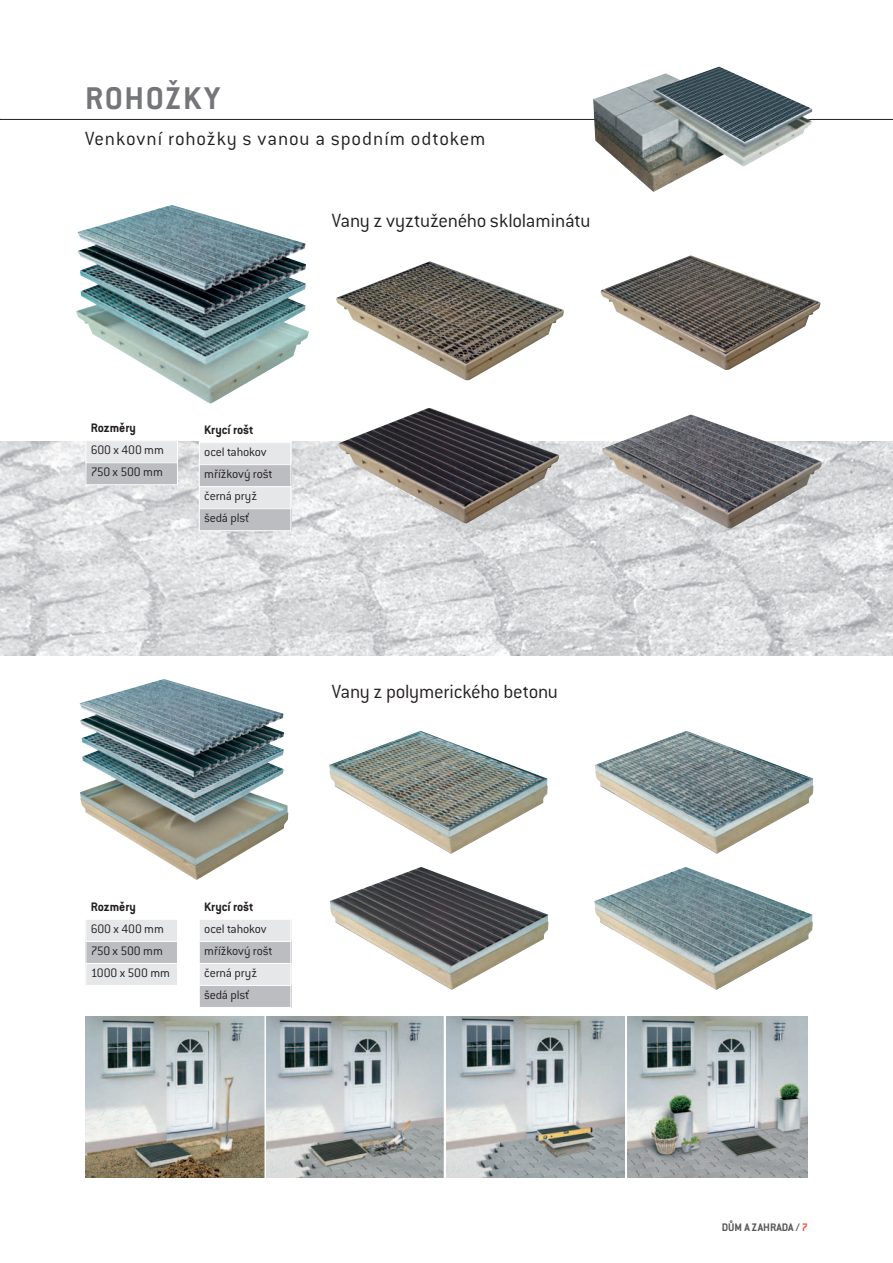
<style>
.page{position:relative;width:893px;height:1263px;background:#fff}
.page>*{position:absolute;margin:0;border:0;box-sizing:border-box;transform-origin:0 0}
.t1{font:700 34.5px "Conduit ITC Pro";letter-spacing:.05em;color:#757679}
.t2{font:300 21px "Conduit ITC Pro";color:#231f20}
.t3{font:300 21px "Conduit ITC Pro";letter-spacing:.035em;color:#231f20}
.t4{font:300 13.5px/22px "Conduit ITC Pro";letter-spacing:-.01em;color:#231f20}
.t5{font:700 13.5px "Conduit ITC Pro";color:#231f20}
.t6{font:700 12px "Conduit ITC Pro";color:#57585a}
.s1{color:#f0593e}
</style>
<div class="page">
<hr style="left:0;top:119px;width:893px;height:1px;background:#231f20">
<img style="left:0;top:441px;width:893px;height:214px">
<img style="left:336px;top:261px;width:228px;height:120px">
<img style="left:600px;top:255px;width:221px;height:115px">
<img style="left:338px;top:408px;width:221px;height:116px">
<img style="left:601px;top:414px;width:221px;height:114px">
<img style="left:329px;top:731px;width:219px;height:123px">
<img style="left:595px;top:731px;width:218px;height:123px">
<img style="left:594px;top:867px;width:219px;height:123px">
<img style="left:330px;top:867px;width:218px;height:123px">
<div style="left:86px;top:441px;width:92px;height:22px;background:#e6e7e9"></div>
<div style="left:86px;top:463px;width:92px;height:22px;background:#bcbdc0"></div>
<hr style="left:86px;top:418px;width:1px;height:67px;background:#fff">
<hr style="left:177px;top:418px;width:1px;height:67px;background:#fff">
<hr style="left:86px;top:462px;width:92px;height:1px;background:#fff">
<hr style="left:86px;top:484px;width:92px;height:1px;background:#fff">
<div style="left:199px;top:420px;width:92px;height:23px;background:#fff"></div>
<div style="left:199px;top:443px;width:92px;height:22px;background:#e6e7e9"></div>
<div style="left:199px;top:465px;width:92px;height:22px;background:#bcbdc0"></div>
<div style="left:199px;top:487px;width:92px;height:22px;background:#e6e7e9"></div>
<div style="left:199px;top:509px;width:92px;height:22px;background:#bcbdc0"></div>
<hr style="left:199px;top:420px;width:1px;height:111px;background:#fff">
<hr style="left:290px;top:420px;width:1px;height:111px;background:#fff">
<hr style="left:199px;top:464px;width:92px;height:1px;background:#fff">
<hr style="left:199px;top:486px;width:92px;height:1px;background:#fff">
<hr style="left:199px;top:508px;width:92px;height:1px;background:#fff">
<hr style="left:199px;top:530px;width:92px;height:1px;background:#fff">
<div style="left:86px;top:919px;width:92px;height:22px;background:#e6e7e9"></div>
<div style="left:86px;top:941px;width:92px;height:22px;background:#bcbdc0"></div>
<div style="left:86px;top:963px;width:92px;height:23px;background:#e6e7e9"></div>
<hr style="left:86px;top:897px;width:1px;height:89px;background:#fff">
<hr style="left:177px;top:897px;width:1px;height:89px;background:#fff">
<hr style="left:86px;top:919px;width:92px;height:1px;background:#fff">
<hr style="left:86px;top:941px;width:92px;height:1px;background:#fff">
<hr style="left:86px;top:963px;width:92px;height:1px;background:#fff">
<hr style="left:86px;top:985px;width:92px;height:1px;background:#fff">
<div style="left:199px;top:919px;width:92px;height:22px;background:#e6e7e9"></div>
<div style="left:199px;top:941px;width:92px;height:22px;background:#bcbdc0"></div>
<div style="left:199px;top:963px;width:92px;height:22px;background:#e6e7e9"></div>
<div style="left:199px;top:985px;width:92px;height:23px;background:#bcbdc0"></div>
<hr style="left:199px;top:897px;width:1px;height:111px;background:#fff">
<hr style="left:290px;top:897px;width:1px;height:111px;background:#fff">
<hr style="left:199px;top:919px;width:92px;height:1px;background:#fff">
<hr style="left:199px;top:941px;width:92px;height:1px;background:#fff">
<hr style="left:199px;top:963px;width:92px;height:1px;background:#fff">
<hr style="left:199px;top:985px;width:92px;height:1px;background:#fff">
<hr style="left:199px;top:1007px;width:92px;height:1px;background:#fff">
<img style="left:627px;top:1016px;width:181px;height:162px">
<img style="left:446px;top:1016px;width:179px;height:162px">
<svg style="left:266px;top:1016px;width:178px;height:162px;background:#aeb5b6"></svg>
<img style="left:86px;top:1016px;width:178px;height:162px">
<img style="left:80px;top:679px;width:208px;height:201px">
<img style="left:76px;top:205px;width:233px;height:199px">
<img style="left:593px;top:67px;width:219px;height:125px">
<h1 class="t1" style="left:85px;top:88px;width:136px">ROHOŽKY</h1>
<h2 class="t3" style="left:85px;top:132px;width:402px">Venkovní rohožky s vanou a spodním odtokem</h2>
<h2 class="t2" style="left:332px;top:214px;width:260px">Vany z vyztuženého sklolaminátu</h2>
<p class="t5" style="left:91px;top:424px;width:47px">Rozměry</p>
<p class="t4" style="left:91px;top:441px;width:75px">600 x 400 mm<br>750 x 500 mm</p>
<p class="t5" style="left:204px;top:426px;width:51px">Krycí rošt</p>
<p class="t4" style="left:204px;top:443px;width:70px">ocel tahokov mřížkový rošt černá pryž šedá plsť</p>
<h2 class="t2" style="left:332px;top:685px;width:228px">Vany z polymerického betonu</h2>
<p class="t5" style="left:91px;top:903px;width:47px">Rozměry</p>
<p class="t4" style="left:91px;top:919px;width:81px">600 x 400 mm<br>750 x 500 mm<br>1000 x 500 mm</p>
<p class="t5" style="left:204px;top:903px;width:51px">Krycí rošt</p>
<p class="t4" style="left:204px;top:919px;width:70px">ocel tahokov mřížkový rošt černá pryž šedá plsť</p>
<p class="t6" style="left:722px;top:1223px;width:88px">DŮM A ZAHRADA / <span class="s1">7</span></p>
</div>
